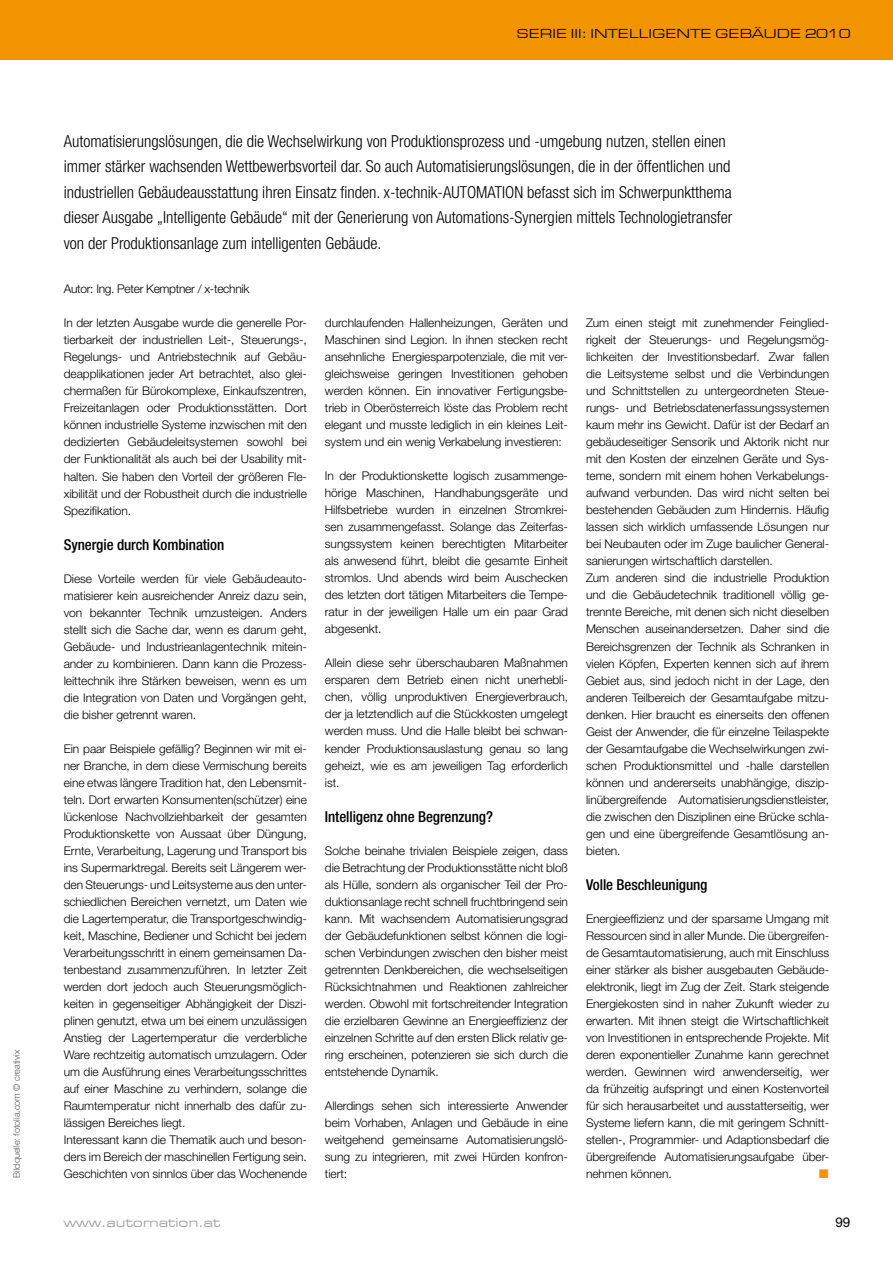
<style>
.page{position:relative;width:893px;height:1263px;background:#fff}
.page>*{position:absolute;margin:0;border:0;box-sizing:border-box;transform-origin:0 0}
.t1{font:300 condensed 16.5px/25.5px "Helvetica Neue";color:#000}
.t2{font:500 condensed 15px "Helvetica Neue";letter-spacing:-.005em;color:#000}
.t3{font:13.5px "Eurostile Extended Roman DTC";color:#000}
.t4{font:13.5px "Eurostile Extended Roman DTC";color:#9c9d9f}
.t5{font:13.5px "Helvetica Neue";color:#000}
.t6{font:300 12px/17px "Helvetica Neue";letter-spacing:-.005em;color:#000;text-align:justify}
.t7{font:300 12px "Helvetica Neue";letter-spacing:-.025em;color:#000}
.t8{font:300 9px "Helvetica Neue";color:#58585a}
</style>
<div class="page">
<div style="left:0;top:0;width:893px;height:60px;background:#f29400"></div>
<p class="t8" style="left:11px;top:1178px;width:130px;rotate:-90deg">Bildquelle: fotolia.com © creativix</p>
<p class="t3" style="left:516px;top:26px;width:88px">Serie III: Intelli</p>
<p class="t3" style="left:652px;top:26px;width:26px">gente</p>
<p class="t3" style="left:715px;top:26px;width:62px">gebäude</p>
<p class="t3" style="left:805px;top:26px;width:47px">2010</p>
<p class="t1" style="left:64px;top:128px;width:670px">Automatisierungslösungen, die die Wechselwirkung von Produktionsprozess und -umgebung nutzen, stellen einen immer stärker wachsenden Wettbewerbsvorteil dar. So auch Automatisierungslösungen, die in der öffentlichen und industriellen Gebäudeausstattung ihren Einsatz finden. x-technik-AUTOMATION befasst sich im Schwerpunktthema dieser Ausgabe „Intelligente Gebäude“ mit der Generierung von Automations-Synergien mittels Technologietransfer von der Produktionsanlage zum intelligenten Gebäude.</p>
<p class="t7" style="left:64px;top:282px;width:187px">Autor: Ing. Peter Kemptner / x-technik</p>
<p class="t6" style="left:64px;top:314px;width:245px">In der letzten Ausgabe wurde die generelle Por&shy;tierbarkeit der industriellen Leit-, Steuerungs-, Regelungs- und Antriebstechnik auf Gebäu&shy;deapplikationen jeder Art betrachtet, also glei&shy;chermaßen für Bürokomplexe, Einkaufszentren, Freizeitanlagen oder Produktionsstätten. Dort können industrielle Systeme inzwischen mit den dedizierten Gebäudeleitsystemen sowohl bei der Funktionalität als auch bei der Usability mit&shy;halten. Sie haben den Vorteil der größeren Fle&shy;xibilität und der Robustheit durch die industrielle Spezifikation.</p>
<p class="t2" style="left:64px;top:536px;width:162px">Synergie durch Kombination</p>
<p class="t6" style="left:64px;top:570px;width:245px">Diese Vorteile werden für viele Gebäudeauto&shy;matisierer kein ausreichender Anreiz dazu sein, von bekannter Technik umzusteigen. Anders stellt sich die Sache dar, wenn es darum geht, Gebäude- und Industrieanlagentechnik mitein&shy;ander zu kombinieren. Dann kann die Prozess&shy;leittechnik ihre Stärken beweisen, wenn es um die Integration von Daten und Vorgängen geht, die bisher getrennt waren.</p>
<p class="t6" style="left:64px;top:740px;width:245px;text-align:left">Ein paar Beispiele gefällig? Beginnen wir mit ei&shy;ner Branche, in dem diese Vermischung bereits eine etwas längere Tradition hat, den Lebensmit&shy;teln. Dort erwarten Konsumenten(schützer) eine lückenlose Nachvollziehbarkeit der gesamten Produktionskette von Aussaat über Düngung, Ernte, Verarbeitung, Lagerung und Transport bis ins Supermarktregal. Bereits seit Längerem wer&shy;den Steuerungs- und Leitsysteme aus den unter&shy;schiedlichen Bereichen vernetzt, um Daten wie die Lagertemperatur, die Transportgeschwindig&shy;keit, Maschine, Bediener und Schicht bei jedem Verarbeitungsschritt in einem gemeinsamen Da&shy;tenbestand zusammenzuführen. In letzter Zeit werden dort jedoch auch Steuerungsmöglich&shy;keiten in gegenseitiger Abhängigkeit der Diszi&shy;plinen genutzt, etwa um bei einem unzulässigen Anstieg der Lagertemperatur die verderbliche Ware rechtzeitig automatisch umzulagern. Oder um die Ausführung eines Verarbeitungsschrittes auf einer Maschine zu verhindern, solange die Raumtemperatur nicht innerhalb des dafür zu&shy;lässigen Bereiches liegt.<br>Interessant kann die Thematik auch und beson&shy;ders im Bereich der maschinellen Fertigung sein.<br>Geschichten von sinnlos über das Wochenende</p>
<p class="t6" style="left:325px;top:314px;width:245px">durchlaufenden Hallenheizungen, Geräten und Maschinen sind Legion. In ihnen stecken recht ansehnliche Energiesparpotenziale, die mit ver&shy;gleichsweise geringen Investitionen gehoben werden können. Ein innovativer Fertigungsbe&shy;trieb in Oberösterreich löste das Problem recht elegant und musste lediglich in ein kleines Leit&shy;system und ein wenig Verkabelung investieren:</p>
<p class="t6" style="left:325px;top:467px;width:245px">In der Produktionskette logisch zusammenge&shy;hörige Maschinen, Handhabungsgeräte und Hilfsbetriebe wurden in einzelnen Stromkrei&shy;sen zusammengefasst. Solange das Zeiterfas&shy;sungssystem keinen berechtigten Mitarbeiter als anwesend führt, bleibt die gesamte Einheit stromlos. Und abends wird beim Auschecken des letzten dort tätigen Mitarbeiters die Tempe&shy;ratur in der jeweiligen Halle um ein paar Grad abgesenkt.</p>
<p class="t6" style="left:325px;top:654px;width:245px">Allein diese sehr überschaubaren Maßnahmen ersparen dem Betrieb einen nicht unerhebli&shy;chen, völlig unproduktiven Energieverbrauch, der ja letztendlich auf die Stückkosten umgelegt werden muss. Und die Halle bleibt bei schwan&shy;kender Produktionsauslastung genau so lang geheizt, wie es am jeweiligen Tag erforderlich ist.</p>
<p class="t2" style="left:325px;top:808px;width:170px">Intelligenz ohne Begrenzung?</p>
<p class="t6" style="left:325px;top:842px;width:245px">Solche beinahe trivialen Beispiele zeigen, dass die Betrachtung der Produktionsstätte nicht bloß als Hülle, sondern als organischer Teil der Pro&shy;duktionsanlage recht schnell fruchtbringend sein kann. Mit wachsendem Automatisierungsgrad der Gebäudefunktionen selbst können die logi&shy;schen Verbindungen zwischen den bisher meist getrennten Denkbereichen, die wechselseitigen Rücksichtnahmen und Reaktionen zahlreicher werden. Obwohl mit fortschreitender Integration die erzielbaren Gewinne an Energieeffizienz der einzelnen Schritte auf den ersten Blick relativ ge&shy;ring erscheinen, potenzieren sie sich durch die entstehende Dynamik.</p>
<p class="t6" style="left:325px;top:1097px;width:245px">Allerdings sehen sich interessierte Anwender beim Vorhaben, Anlagen und Gebäude in eine weitgehend gemeinsame Automatisierungslö&shy;sung zu integrieren, mit zwei Hürden konfron&shy;tiert:</p>
<p class="t6" style="left:586px;top:314px;width:245px;text-align:left">Zum einen steigt mit zunehmender Feinglied&shy;rigkeit der Steuerungs- und Regelungsmög&shy;lichkeiten der Investitionsbedarf. Zwar fallen die Leitsysteme selbst und die Verbindungen und Schnittstellen zu untergeordneten Steue&shy;rungs- und Betriebsdatenerfassungssystemen kaum mehr ins Gewicht. Dafür ist der Bedarf an gebäudeseitiger Sensorik und Aktorik nicht nur mit den Kosten der einzelnen Geräte und Sys&shy;teme, sondern mit einem hohen Verkabelungs&shy;aufwand verbunden. Das wird nicht selten bei bestehenden Gebäuden zum Hindernis. Häufig lassen sich wirklich umfassende Lösungen nur bei Neubauten oder im Zuge baulicher General&shy;sanierungen wirtschaftlich darstellen.<br>Zum anderen sind die industrielle Produktion und die Gebäudetechnik traditionell völlig ge&shy;trennte Bereiche, mit denen sich nicht dieselben Menschen auseinandersetzen. Daher sind die Bereichsgrenzen der Technik als Schranken in vielen Köpfen, Experten kennen sich auf ihrem Gebiet aus, sind jedoch nicht in der Lage, den anderen Teilbereich der Gesamtaufgabe mitzu&shy;denken. Hier braucht es einerseits den offenen Geist der Anwender, die für einzelne Teilaspekte der Gesamtaufgabe die Wechselwirkungen zwi&shy;schen Produktionsmittel und -halle darstellen können und andererseits unabhängige, diszip&shy;linübergreifende Automatisierungsdienstleister, die zwischen den Disziplinen eine Brücke schla&shy;gen und eine übergreifende Gesamtlösung an&shy;bieten.</p>
<p class="t2" style="left:586px;top:876px;width:123px">Volle Beschleunigung</p>
<p class="t6" style="left:586px;top:910px;width:245px">Energieeffizienz und der sparsame Umgang mit Ressourcen sind in aller Munde. Die übergreifen&shy;de Gesamtautomatisierung, auch mit Einschluss einer stärker als bisher ausgebauten Gebäude&shy;elektronik, liegt im Zug der Zeit. Stark steigende Energiekosten sind in naher Zukunft wieder zu erwarten. Mit ihnen steigt die Wirtschaftlichkeit von Investitionen in entsprechende Projekte. Mit deren exponentieller Zunahme kann gerechnet werden. Gewinnen wird anwenderseitig, wer da frühzeitig aufspringt und einen Kostenvorteil für sich herausarbeitet und ausstatterseitig, wer Systeme liefern kann, die mit geringem Schnitt&shy;stellen-, Programmier- und Adaptionsbedarf die übergreifende Automatisierungsaufgabe über-</p>
<p class="t6" style="left:586px;top:1165px;width:87px">nehmen können.</p>
<p class="t4" style="left:64px;top:1215px;width:158px">www.automation.at</p>
<p class="t5" style="left:835px;top:1214px;width:17px">99</p>
</div>
